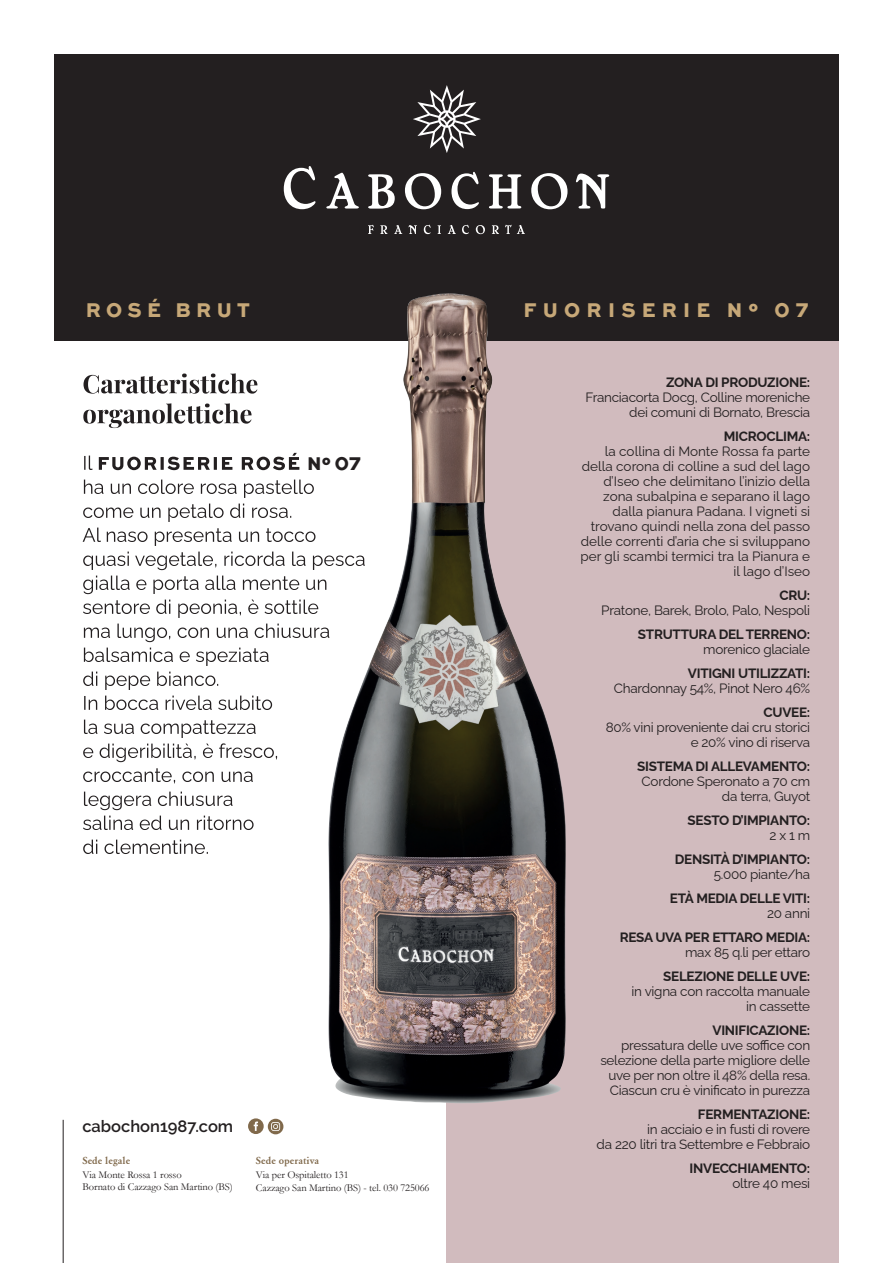
<style>
.page{position:relative;width:893px;height:1263px;background:#fff}
.page>*{position:absolute;margin:0;border:0;box-sizing:border-box;transform-origin:0 0}
.t1{font:800 21px "Sweet Sans Pro";letter-spacing:.32em;color:#c7a878;scale:.93 1}
.t2{font:800 21px "Sweet Sans Pro";letter-spacing:.27em;color:#c7a878;scale:.93 1}
.t3{font:800 19.5px "Sweet Sans Pro";color:#231f20;scale:.93 1}
.t4{font:600 16.5px "Raleway";color:#231f20}
.t5{font:100 13.5px/15px "Raleway";letter-spacing:-.02em;color:#231f20;text-align:right}
.t6{font:100 13.5px/15px "Raleway";color:#231f20;text-align:right}
.t7{font:10.5px/12px "Garamond";letter-spacing:-.01em;color:#231f20}
.t8{font:500 10.5px "Garamond";color:#80694b}
</style>
<div class="page">
<div style="left:446px;top:55px;width:393px;height:1208px;background:#d1bbbe"></div>
<div style="left:54px;top:54px;width:785px;height:286px;background:#231f20"></div>
<img style="left:327px;top:293px;width:239px;height:810px">
<svg style="left:413px;top:85px;width:68px;height:68px"></svg>
<svg style="left:284px;top:166px;width:31px;height:43px"></svg>
<svg style="left:326px;top:173px;width:33px;height:36px"></svg>
<svg style="left:368px;top:174px;width:27px;height:35px"></svg>
<svg style="left:405px;top:173px;width:36px;height:36px"></svg>
<svg style="left:451px;top:172px;width:28px;height:37px"></svg>
<svg style="left:489px;top:174px;width:32px;height:34px"></svg>
<svg style="left:531px;top:173px;width:36px;height:36px"></svg>
<svg style="left:576px;top:174px;width:33px;height:35px"></svg>
<svg style="left:368px;top:225px;width:6px;height:9px"></svg>
<svg style="left:380px;top:225px;width:8px;height:9px"></svg>
<svg style="left:394px;top:225px;width:8px;height:9px"></svg>
<svg style="left:409px;top:225px;width:8px;height:9px"></svg>
<svg style="left:424px;top:225px;width:7px;height:9px"></svg>
<svg style="left:438px;top:225px;width:3px;height:9px"></svg>
<svg style="left:448px;top:225px;width:8px;height:9px"></svg>
<svg style="left:462px;top:225px;width:7px;height:9px"></svg>
<svg style="left:476px;top:225px;width:9px;height:9px"></svg>
<svg style="left:492px;top:225px;width:7px;height:9px"></svg>
<svg style="left:505px;top:225px;width:20px;height:9px"></svg>
<svg style="left:83px;top:839px;width:125px;height:15px"></svg>
<svg style="left:83px;top:816px;width:171px;height:14px"></svg>
<svg style="left:84px;top:791px;width:149px;height:19px"></svg>
<svg style="left:83px;top:768px;width:170px;height:15px"></svg>
<svg style="left:83px;top:719px;width:194px;height:43px"></svg>
<svg style="left:84px;top:696px;width:188px;height:14px"></svg>
<svg style="left:83px;top:648px;width:186px;height:42px"></svg>
<svg style="left:84px;top:624px;width:245px;height:18px"></svg>
<svg style="left:83px;top:528px;width:282px;height:90px"></svg>
<svg style="left:83px;top:504px;width:208px;height:18px"></svg>
<svg style="left:84px;top:480px;width:230px;height:18px"></svg>
<svg style="left:84px;top:453px;width:215px;height:17px"></svg>
<svg style="left:83px;top:403px;width:169px;height:25px"></svg>
<svg style="left:84px;top:373px;width:173px;height:21px"></svg>
<hr style="left:63px;top:1120px;width:1px;height:143px;background:#231f20">
<svg style="left:248px;top:1118px;width:35px;height:16px"></svg>
<h1 class="t2" style="left:86px;top:293px;width:178px">ROSÉ BRUT</h1>
<h2 class="t3" style="left:307px;top:448px;width:59px">N° 07</h2>
<p class="t4" style="left:82px;top:1116px;width:152px">cabochon1987.com</p>
<p class="t8" style="left:82px;top:1157px;width:49px">Sede legale</p>
<p class="t7" style="left:82px;top:1168px;width:152px">Via Monte Rossa 1 rosso<br>Bornato di Cazzago San Martino (BS)</p>
<p class="t8" style="left:256px;top:1157px;width:65px">Sede operativa</p>
<p class="t7" style="left:256px;top:1168px;width:175px;line-height:13.5px">Via per Ospitaletto 131<br>Cazzago San Martino (BS) - tel. 030 725066</p>
<h1 class="t1" style="left:524px;top:293px;width:308px">FUORISERIE N° 07</h1>
<p class="t5" style="left:585px;top:375px;width:226px">ZONA DI PRODUZIONE:<br>Franciacorta Docg, Colline moreniche dei comuni di Bornato, Brescia</p>
<p class="t6" style="left:580px;top:429px;width:231px">MICROCLIMA:<br>la collina di Monte Rossa fa parte della corona di colline a sud del lago d’Iseo che delimitano l’inizio della zona subalpina e separano il lago dalla pianura Padana. I vigneti si trovano quindi nella zona del passo delle correnti d’aria che si sviluppano per gli scambi termici tra la Pianura e il lago d’Iseo</p>
<p class="t5" style="left:601px;top:588px;width:210px">CRU:<br>Pratone, Barek, Brolo, Palo, Nespoli</p>
<p class="t5" style="left:638px;top:627px;width:174px">STRUTTURA DEL TERRENO: morenico glaciale</p>
<p class="t5" style="left:614px;top:666px;width:198px">VITIGNI UTILIZZATI:<br>Chardonnay 54%, Pinot Nero 46%</p>
<p class="t5" style="left:606px;top:705px;width:206px">CUVEE:<br>80% vini proveniente dai cru storici e 20% vino di riserva</p>
<p class="t5" style="left:637px;top:759px;width:175px">SISTEMA DI ALLEVAMENTO:<br>Cordone Speronato a 70 cm da terra, Guyot</p>
<p class="t5" style="left:687px;top:813px;width:124px">SESTO D’IMPIANTO:<br>2 x 1 m</p>
<p class="t5" style="left:675px;top:852px;width:137px">DENSITÀ D’IMPIANTO:<br>5.000 piante/ha</p>
<p class="t5" style="left:670px;top:891px;width:142px">ETÀ MEDIA DELLE VITI:<br>20 anni</p>
<p class="t5" style="left:620px;top:930px;width:192px">RESA UVA PER ETTARO MEDIA: max 85 q.li per ettaro</p>
<p class="t5" style="left:632px;top:969px;width:180px">SELEZIONE DELLE UVE:<br>in vigna con raccolta manuale in cassette</p>
<p class="t5" style="left:600px;top:1023px;width:211px">VINIFICAZIONE:<br>pressatura delle uve soffice con selezione della parte migliore delle uve per non oltre il 48% della resa.<br>Ciascun cru è vinificato in purezza</p>
<p class="t5" style="left:597px;top:1107px;width:215px">FERMENTAZIONE:<br>in acciaio e in fusti di rovere<br>da 220 litri tra Settembre e Febbraio</p>
<p class="t5" style="left:690px;top:1161px;width:122px">INVECCHIAMENTO: oltre 40 mesi</p>
</div>
